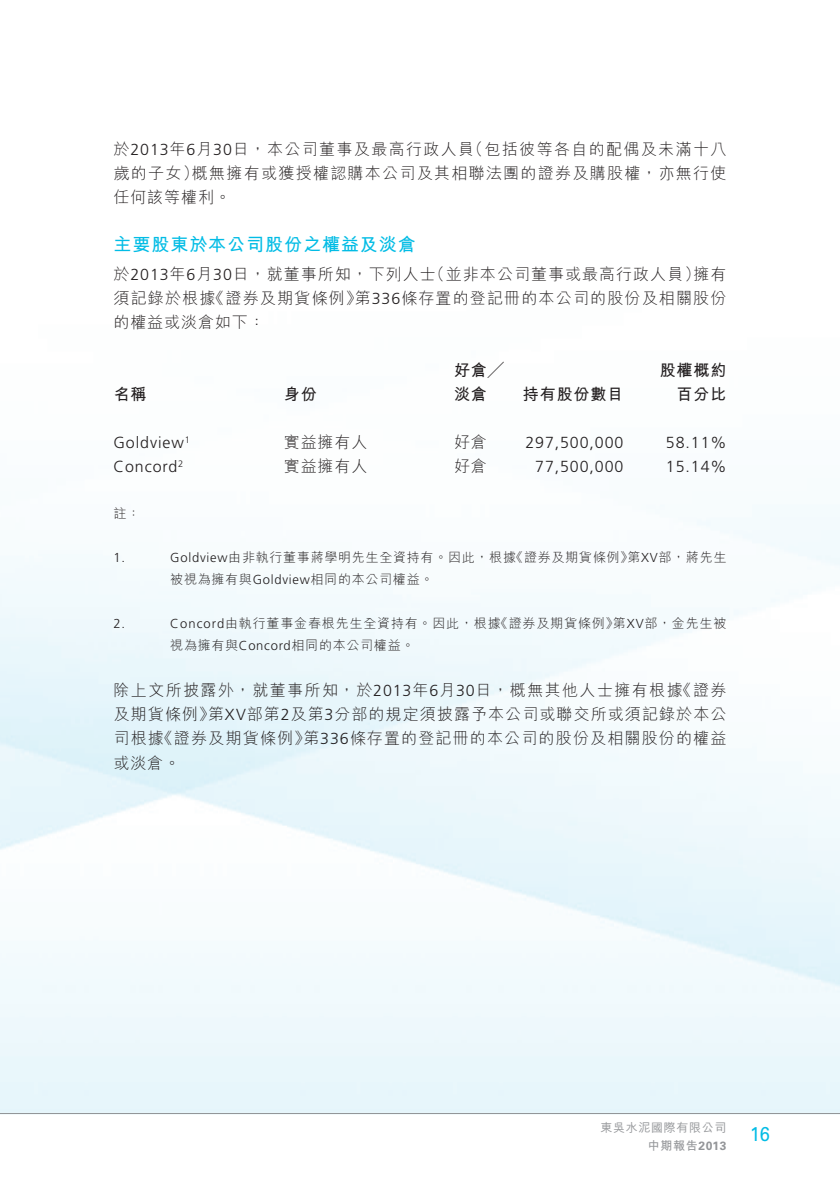
<style>
.page{position:relative;width:840px;height:1191px;background:#fff}
.page>*{position:absolute;margin:0;border:0;box-sizing:border-box;transform-origin:0 0}
.t1{font:700 18px "M Hei HK";letter-spacing:.05em;color:#02bce5}
.t2{font:300 16px/24px "M Hei HK";letter-spacing:.075em;color:#231f20}
.t3{font:300 16px "Frutiger LT Std";letter-spacing:.055em;color:#231f20}
.t4{font:300 16px/24px "M Hei HK";letter-spacing:.055em;color:#231f20}
.t5{font:700 16px "M Hei HK";letter-spacing:.055em;color:#231f20}
.t6{font:300 13px "M Hei HK";letter-spacing:.055em;color:#231f20}
.t7{font:300 13px "Frutiger LT Std";color:#231f20}
.t8{font:500 12px/18px "M Hei HK";letter-spacing:.055em;color:#939598}
.t9{font:300 9.4px "Frutiger LT Std";color:#231f20}
.s1{font-family:"Frutiger LT Std"}
.s2{font-family:"Univers LT Std";font-weight:400;font-size:20px;color:#02bce5}
.s3{font-weight:700}
.s4{font-family:"Univers LT Std";font-weight:700}
</style>
<div class="page">
<hr style="left:0;top:1113px;width:839px;height:1px;background:#939598">
<p class="t2" style="left:192px;top:136px;width:535px;text-indent:-78px">於<span class="s1">2013</span>年<span class="s1">6</span>月<span class="s1">30</span>日，本公司董事及最高行政人員<br>概無擁有或獲授權認購本公司及其相聯法團的證券及購股權，亦無行使</p>
<p class="t2" style="left:467px;top:136px;width:261px">（包括彼等各自的配偶及未滿十八</p>
<p class="t4" style="left:113px;top:160px;width:119px">歲的子女）<br>任何該等權利。</p>
<p class="t1" style="left:113px;top:231px;width:304px">主要股東於本公司股份之權益及淡倉</p>
<p class="t2" style="left:428px;top:262px;width:273px">（並非本公司董事或最高行政人員）</p>
<p class="t2" style="left:693px;top:262px;width:35px">擁有</p>
<p class="t2" style="left:208px;top:262px;width:519px;text-indent:-95px">於<span class="s1">2013</span>年<span class="s1">6</span>月<span class="s1">30</span>日，就董事所知，下列人士<br>《證券及期貨條例 第》 <span class="s1">336</span>條存置的登記冊的本公司的股份及相關股份</p>
<p class="t4" style="left:113px;top:286px;width:153px">須記錄於根據<br>的權益或淡倉如下：</p>
<p class="t5" style="left:454px;top:359px;width:51px">好倉╱</p>
<p class="t5" style="left:659px;top:359px;width:68px">股權概約</p>
<p class="t5" style="left:113px;top:383px;width:34px">名稱</p>
<p class="t5" style="left:283px;top:383px;width:34px">身份</p>
<p class="t5" style="left:454px;top:383px;width:34px">淡倉</p>
<p class="t5" style="left:522px;top:383px;width:102px">持有股份數目</p>
<p class="t5" style="left:676px;top:383px;width:51px">百分比</p>
<p class="t3" style="left:113px;top:434px;width:72px">Goldview</p>
<p class="t9" style="left:185px;top:434px;width:7px">1</p>
<p class="t2" style="left:283px;top:430px;width:85px">實益擁有人</p>
<p class="t2" style="left:454px;top:430px;width:34px">好倉</p>
<p class="t3" style="left:525px;top:434px;width:99px">297,500,000</p>
<p class="t3" style="left:665px;top:434px;width:62px">58.11%</p>
<p class="t3" style="left:113px;top:458px;width:65px">Concord</p>
<p class="t6" style="left:113px;top:504px;width:28px">註：</p>
<p class="t9" style="left:178px;top:458px;width:7px">2</p>
<p class="t2" style="left:283px;top:454px;width:85px">實益擁有人</p>
<p class="t2" style="left:454px;top:454px;width:34px">好倉</p>
<p class="t3" style="left:535px;top:458px;width:90px">77,500,000</p>
<p class="t3" style="left:665px;top:458px;width:62px">15.14%</p>
<p class="t7" style="left:113px;top:550px;width:13px">1.</p>
<p class="t7" style="left:113px;top:616px;width:13px">2.</p>
<p class="t6" style="left:627px;top:548px;width:100px">第<span class="s1">XV</span>部，蔣先生</p>
<p class="t6" style="left:170px;top:548px;width:347px"><span class="s1">Goldview</span>由非執行董事蔣學明先生全資持有。因此，根據</p>
<p class="t6" style="left:510px;top:548px;width:124px">《證券及期貨條例》</p>
<p class="t6" style="left:170px;top:570px;width:264px">被視為擁有與<span class="s1">Goldview</span>相同的本公司權益。</p>
<p class="t6" style="left:612px;top:614px;width:115px">第<span class="s1">XV</span>部，金先生被</p>
<p class="t6" style="left:494px;top:614px;width:125px">《證券及期貨條例》</p>
<p class="t6" style="left:170px;top:614px;width:332px"><span class="s1">Concord</span>由執行董事金春根先生全資持有。因此，根據</p>
<p class="t6" style="left:170px;top:636px;width:245px">視為擁有與<span class="s1">Concord</span>相同的本公司權益。</p>
<p class="t2" style="left:208px;top:678px;width:519px;text-indent:-94px">除上文所披露外，就董事所知，於<span class="s1">2013</span>年<span class="s1">6</span>月<span class="s1">30</span>日，概無其他人士擁有根據<br>第<span class="s1">XV</span>部第<span class="s1">2</span>及第<span class="s1">3</span>分部的規定須披露予本公司或聯交所或須記錄於本公</p>
<p class="t2" style="left:675px;top:678px;width:52px">《證券</p>
<p class="t2" style="left:157px;top:702px;width:571px;text-indent:-43px">及期貨條例》<br>《證券及期貨條例 第》 <span class="s1">336</span>條存置的登記冊的本公司的股份及相關股份的權益</p>
<p class="t2" style="left:113px;top:726px;width:68px">司根據或淡倉。</p>
<p class="t8" style="left:647px;top:1118px;width:112px;text-indent:-47px">東吳水泥國際有限公司 <span class="s2">16</span><span class="s3">中期報告</span><span class="s4">2013</span></p>
</div>
